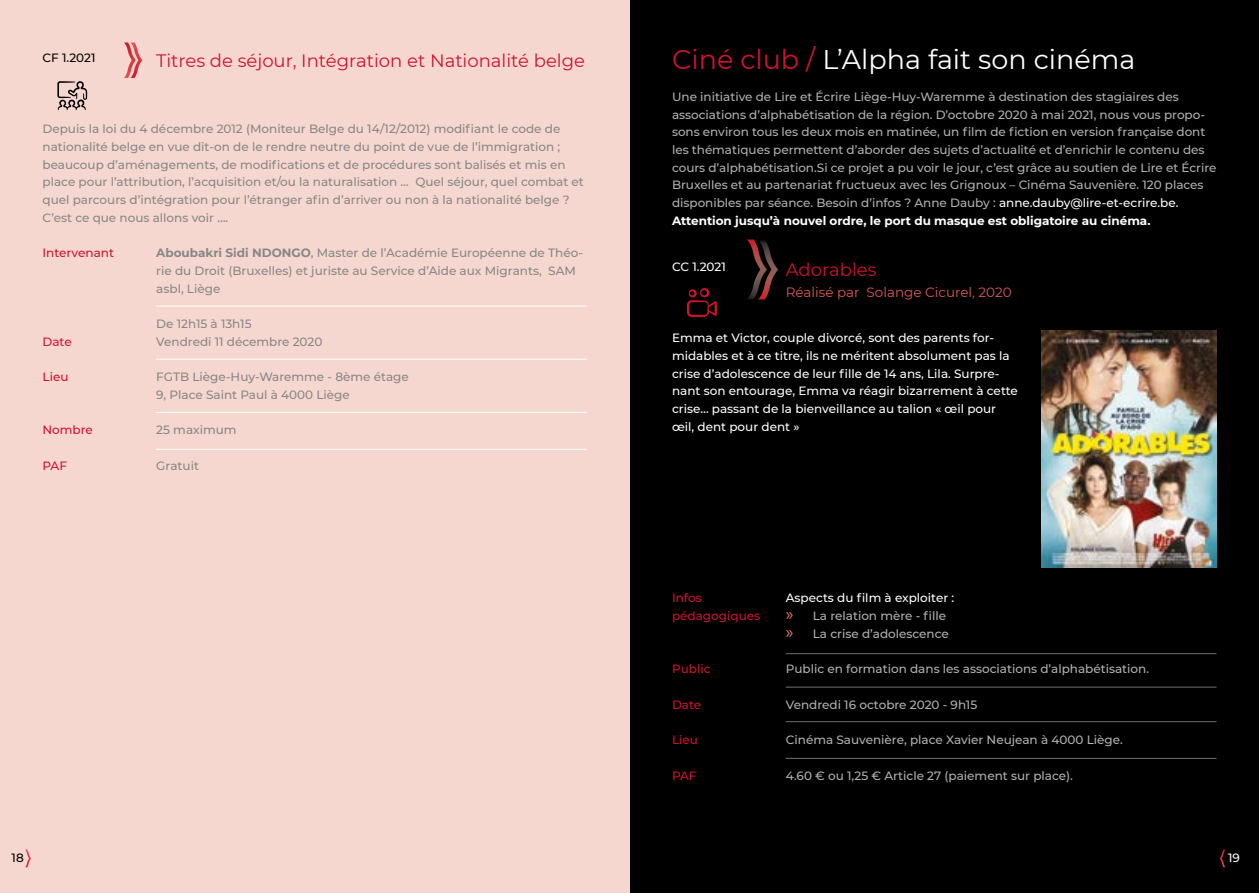
<style>
.page{position:relative;width:1259px;height:893px;background:#fff}
.page>*{position:absolute;margin:0;border:0;box-sizing:border-box;transform-origin:0 0}
.t1{font:27px "Montserrat";color:#fff}
.t2{font:18px "Montserrat";color:#ce132e}
.t3{font:13.5px "Montserrat";color:#d95953}
.t4{font:500 12px/17.7px "Montserrat";color:#b3b2b2}
.t5{font:500 12px/17.7px "Montserrat";color:#878787}
.t6{font:500 12px/17.7px "Montserrat";color:#fff}
.t7{font:500 12px/17.7px "Montserrat";color:#ce132e}
.t8{font:500 12px "Montserrat";color:#000}
.s1{font-weight:700}
.s2{color:#ce132e}
.s3{color:#fff}
.s4{font-weight:700;color:#fff}
.s5{font-family:"Myriad Pro";font-weight:400;font-size:18px;color:#e17f74}
</style>
<div class="page">
<div style="left:629px;top:0;width:630px;height:893px;background:#000"></div>
<div style="left:0;top:0;width:629px;height:893px;background:#f6d7d0"></div>
<svg style="left:124px;top:43px;width:18px;height:35px"></svg>
<hr style="left:156px;top:306px;width:431px;height:1px;background:#fff">
<hr style="left:156px;top:359px;width:431px;height:1px;background:#fff">
<hr style="left:156px;top:412px;width:431px;height:1px;background:#fff">
<hr style="left:156px;top:449px;width:431px;height:1px;background:#fff">
<svg style="left:57px;top:81px;width:30px;height:29px"></svg>
<svg style="left:25px;top:850px;width:6px;height:17px"></svg>
<svg style="left:1219px;top:850px;width:6px;height:17px"></svg>
<hr style="left:786px;top:721px;width:430px;height:1px;background:#706f6f">
<hr style="left:786px;top:758px;width:430px;height:1px;background:#706f6f">
<hr style="left:786px;top:687px;width:430px;height:1px;background:#706f6f">
<hr style="left:786px;top:653px;width:430px;height:1px;background:#706f6f">
<svg style="left:687px;top:288px;width:30px;height:29px"></svg>
<img style="left:1042px;top:331px;width:174px;height:237px">
<svg style="left:747px;top:240px;width:31px;height:60px"></svg>
<p class="t8" style="left:43px;top:49px;width:54px">CF 1.2021</p>
<h2 class="t2" style="left:156px;top:48px;width:430px">Titres de séjour, Intégration et Nationalité belge</h2>
<p class="t5" style="left:43px;top:120px;width:543px">Depuis la loi du 4 décembre 2012 (Moniteur Belge du 14/12/2012) modifiant le code de nationalité belge en vue dit-on de le rendre neutre du point de vue de l’immigration ; beaucoup d’aménagements, de modifications et de procédures sont balisés et mis en place pour l’attribution, l’acquisition et/ou la naturalisation … Quel séjour, quel combat et quel parcours d’intégration pour l’étranger afin d’arriver ou non à la nationalité belge ?<br>C’est ce que nous allons voir ….</p>
<p class="t7" style="left:43px;top:244px;width:73px">Intervenant</p>
<p class="t7" style="left:43px;top:332px;width:31px">Date</p>
<p class="t7" style="left:43px;top:368px;width:27px">Lieu</p>
<p class="t7" style="left:43px;top:421px;width:52px">Nombre</p>
<p class="t7" style="left:43px;top:456px;width:26px">PAF</p>
<p class="t5" style="left:156px;top:244px;width:428px"><span class="s1">Aboubakri Sidi NDONGO</span>, Master de l’Académie Européenne de Théo&shy;rie du Droit (Bruxelles) et juriste au Service d’Aide aux Migrants, SAM asbl, Liège</p>
<p class="t5" style="left:156px;top:315px;width:168px">De 12h15 à 13h15<br>Vendredi 11 décembre 2020</p>
<p class="t5" style="left:156px;top:368px;width:254px">FGTB Liège-Huy-Waremme - 8ème étage<br>9, Place Saint Paul à 4000 Liège</p>
<p class="t5" style="left:156px;top:421px;width:82px">25 maximum</p>
<p class="t5" style="left:156px;top:456px;width:44px">Gratuit</p>
<h1 class="t1" style="left:672px;top:40px;width:465px"><span class="s2">Ciné club /</span> L’Alpha fait son cinéma</h1>
<p class="t4" style="left:672px;top:87px;width:546px">Une initiative de Lire et Écrire Liège-Huy-Waremme à destination des stagiaires des associations d’alphabétisation de la région. D’octobre 2020 à mai 2021, nous vous propo&shy;sons environ tous les deux mois en matinée, un film de fiction en version française dont les thématiques permettent d’aborder des sujets d’actualité et d’enrichir le contenu des cours d’alphabétisation.Si ce projet a pu voir le jour, c’est grâce au soutien de Lire et Écrire Bruxelles et au partenariat fructueux avec les Grignoux – Cinéma Sauvenière. 120 places disponibles par séance. Besoin d’infos ? Anne Dauby : <span class="s3">anne.dauby@lire-et-ecrire.be.<br></span><span class="s4">Attention jusqu’à nouvel ordre, le port du masque est obligatoire au cinéma.</span></p>
<p class="t6" style="left:672px;top:257px;width:55px">CC 1.2021</p>
<h2 class="t2" style="left:786px;top:257px;width:92px">Adorables</h2>
<p class="t3" style="left:786px;top:283px;width:227px">Réalisé par Solange Cicurel, 2020</p>
<p class="t6" style="left:672px;top:329px;width:347px">Emma et Victor, couple divorcé, sont des parents for&shy;midables et à ce titre, ils ne méritent absolument pas la crise d’adolescence de leur fille de 14 ans, Lila. Surpre&shy;nant son entourage, Emma va réagir bizarrement à cette crise… passant de la bienveillance au talion « œil pour œil, dent pour dent »</p>
<p class="t7" style="left:672px;top:589px;width:90px">Infos pédagogiques</p>
<p class="t7" style="left:672px;top:660px;width:40px">Public</p>
<p class="t7" style="left:672px;top:695px;width:31px">Date</p>
<p class="t7" style="left:672px;top:730px;width:27px">Lieu</p>
<p class="t7" style="left:672px;top:766px;width:26px">PAF</p>
<p class="t4" style="left:786px;top:589px;width:170px"><span class="s3">Aspects du film à exploiter : </span><span class="s5">»</span> La relation mère - fille <span class="s5">»</span> La crise d’adolescence</p>
<p class="t4" style="left:786px;top:660px;width:365px">Public en formation dans les associations d’alphabétisation.</p>
<p class="t4" style="left:786px;top:695px;width:193px">Vendredi 16 octobre 2020 - 9h15</p>
<p class="t4" style="left:786px;top:730px;width:338px">Cinéma Sauvenière, place Xavier Neujean à 4000 Liège.</p>
<p class="t4" style="left:786px;top:766px;width:287px">4.60 € ou 1,25 € Article 27 (paiement sur place).</p>
<p class="t8" style="left:12px;top:850px;width:14px">18</p>
<p class="t6" style="left:1228px;top:849px;width:13px">19</p>
</div>
